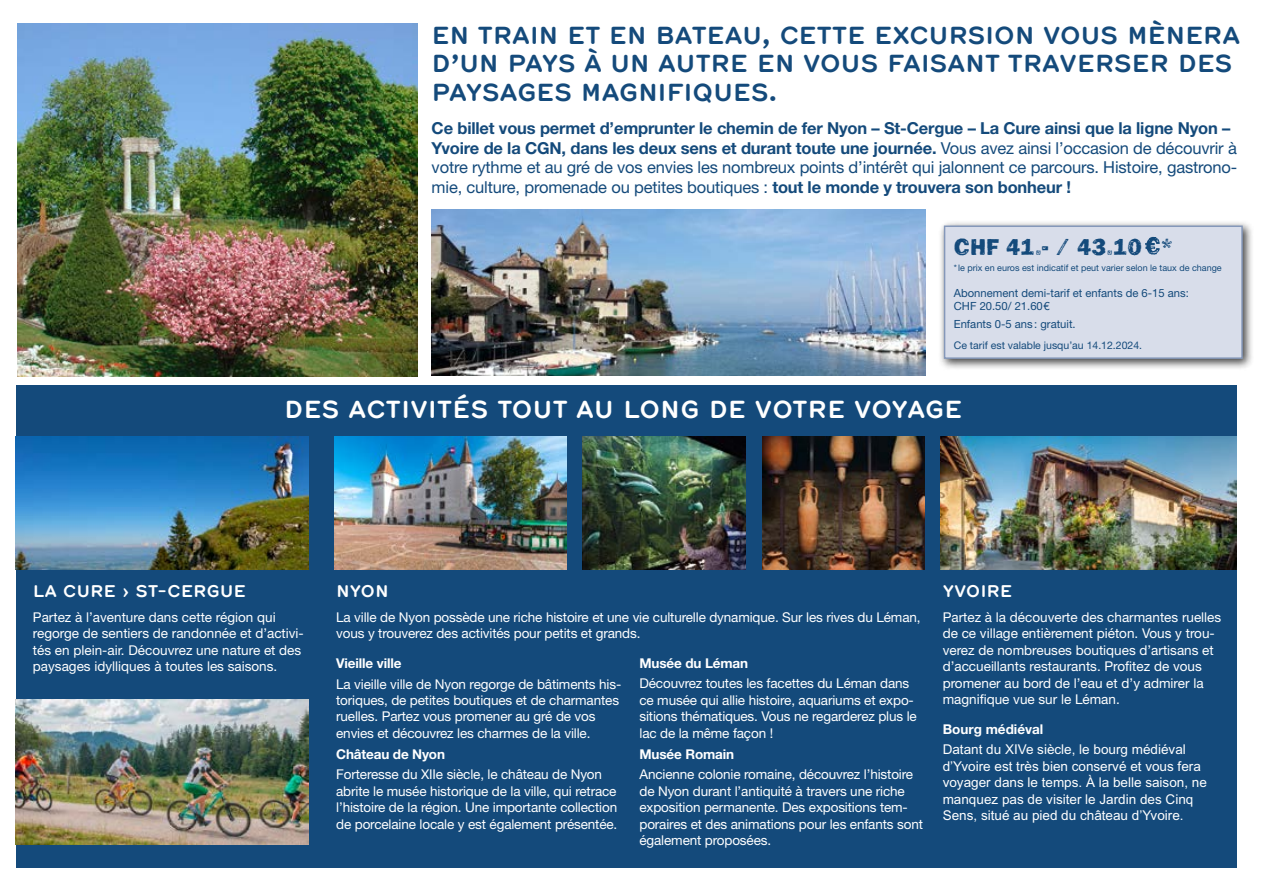
<style>
.page{position:relative;width:1263px;height:893px;background:#fff}
.page>*{position:absolute;margin:0;border:0;box-sizing:border-box;transform-origin:0 0}
.t1{font:700 24px/28.8px "Hermes";letter-spacing:-.02em;color:#144a7b}
.t2{font:700 24px "Hermes";letter-spacing:-.01em;color:#fff}
.t3{font:24px "Frankie";color:#144a7b}
.t4{font:16.5px/19.5px "Helvetica Neue LT Std";letter-spacing:-.01em;color:#144a7b}
.t5{font:700 16.5px "Hermes";letter-spacing:-.01em;color:#fff}
.t6{font:13.5px/16.5px "Helvetica Neue LT Std";letter-spacing:-.01em;color:#fff}
.t7{font:13.5px/16.5px "Arial MT Std";color:#fff}
.t8{font:700 13.5px "Helvetica Neue LT Std";letter-spacing:-.01em;color:#fff}
.t9{font:11.25px/13.5px "Helvetica Neue LT Std";color:#144a7b}
.t10{font:10.5px "Helvetica Neue LT Std";color:#144a7b}
.t11{font:9px "Helvetica Neue LT Std";color:#144a7b}
.s1{font-weight:700}
</style>
<div class="page">
<img style="left:17px;top:23px;width:400px;height:353px">
<img style="left:432px;top:209px;width:493px;height:166px">
<div style="left:16px;top:385px;width:1220px;height:482px;background:#144a7b"></div>
<img style="left:762px;top:437px;width:163px;height:133px">
<img style="left:940px;top:437px;width:296px;height:133px">
<img style="left:16px;top:437px;width:292px;height:133px">
<img style="left:334px;top:437px;width:233px;height:133px">
<img style="left:583px;top:437px;width:162px;height:133px">
<img style="left:16px;top:699px;width:292px;height:145px">
<div style="left:938px;top:220px;width:315px;height:151px;background:#000;opacity:.75"></div>
<div style="left:944px;top:226px;width:298px;height:132px;background:#d8ddea"></div>
<svg style="left:1145px;top:237px;width:15px;height:18px"></svg>
<div style="left:944px;top:225px;width:299px;height:134px;border:2px solid #8598ba"></div>
<h1 class="t1" style="left:432px;top:19px;width:810px">EN TRAIN ET EN BATEAU, CETTE EXCURSION VOUS MÈNERA<br>D’UN PAYS À UN AUTRE EN VOUS FAISANT TRAVERSER DES<br>PAYSAGES MAGNIFIQUES.</h1>
<p class="t4" style="left:432px;top:118px;width:807px"><span class="s1">Ce billet vous permet d’emprunter le chemin de fer Nyon – St-Cergue – La Cure ainsi que la ligne Nyon – Yvoire de la CGN, dans les deux sens et durant toute une journée.</span> Vous avez ainsi l’occasion de découvrir à votre rythme et au gré de vos envies les nombreux points d’intérêt qui jalonnent ce parcours. Histoire, gastrono&shy;mie, culture, promenade ou petites boutiques : <span class="s1">tout le monde y trouvera son bonheur !</span></p>
<h1 class="t3" style="left:954px;top:232px;width:222px">CHF 41.- / 43.10 *</h1>
<p class="t11" style="left:954px;top:262px;width:269px">*le prix en euros est indicatif et peut varier selon le taux de change</p>
<p class="t9" style="left:954px;top:286px;width:237px">Abonnement demi-tarif et enfants de 6-15 ans:<br>CHF 20.50/ 21.60€</p>
<p class="t9" style="left:954px;top:317px;width:123px">Enfants 0-5 ans : gratuit.</p>
<p class="t10" style="left:954px;top:339px;width:190px">Ce tarif est valable jusqu’au 14.12.2024.</p>
<h1 class="t2" style="left:284px;top:391px;width:680px">DES ACTIVITÉS TOUT AU LONG DE VOTRE VOYAGE</h1>
<p class="t5" style="left:33px;top:578px;width:215px">LA CURE › ST-CERGUE</p>
<p class="t6" style="left:33px;top:609px;width:272px">Partez à l’aventure dans cette région qui regorge de sentiers de randonnée et d’activi&shy;tés en plein-air. Découvrez une nature et des paysages idylliques à toutes les saisons.</p>
<p class="t5" style="left:336px;top:578px;width:54px">NYON</p>
<p class="t6" style="left:336px;top:609px;width:586px">La ville de Nyon possède une riche histoire et une vie culturelle dynamique. Sur les rives du Léman, vous y trouverez des activités pour petits et grands.</p>
<p class="t8" style="left:336px;top:655px;width:67px">Vieille ville</p>
<p class="t6" style="left:336px;top:675px;width:287px">La vieille ville de Nyon regorge de bâtiments his&shy;toriques, de petites boutiques et de charmantes ruelles. Partez vous promener au gré de vos envies et découvrez les charmes de la ville.</p>
<p class="t8" style="left:336px;top:746px;width:110px">Château de Nyon</p>
<p class="t6" style="left:336px;top:766px;width:283px">Forteresse du XIIe siècle, le château de Nyon abrite le musée historique de la ville, qui retrace l’histoire de la région. Une importante collection de porcelaine locale y est également présentée.</p>
<p class="t8" style="left:639px;top:654px;width:110px">Musée du Léman</p>
<p class="t6" style="left:639px;top:675px;width:279px">Découvrez toutes les facettes du Léman dans ce musée qui allie histoire, aquariums et expo&shy;sitions thématiques. Vous ne regarderez plus le lac de la même façon !</p>
<p class="t8" style="left:639px;top:745px;width:96px">Musée Romain</p>
<p class="t6" style="left:639px;top:766px;width:285px">Ancienne colonie romaine, découvrez l’histoire de Nyon durant l’antiquité à travers une riche exposition permanente. Des expositions tem&shy;poraires et des animations pour les enfants sont également proposées.</p>
<p class="t5" style="left:943px;top:578px;width:71px">YVOIRE</p>
<p class="t6" style="left:943px;top:609px;width:280px">Partez à la découverte des charmantes ruelles de ce village entièrement piéton. Vous y trou&shy;verez de nombreuses boutiques d’artisans et d’accueillants restaurants. Profitez de vous promener au bord de l’eau et d’y admirer la magnifique vue sur le Léman.</p>
<p class="t8" style="left:943px;top:721px;width:102px">Bourg médiéval</p>
<p class="t7" style="left:943px;top:741px;width:266px">Datant du XIVe siècle, le bourg médiéval d’Yvoire est très bien conservé et vous fera voyager dans le temps. À la belle saison, ne manquez pas de visiter le Jardin des Cinq Sens, situé au pied du château d’Yvoire.</p>
</div>
